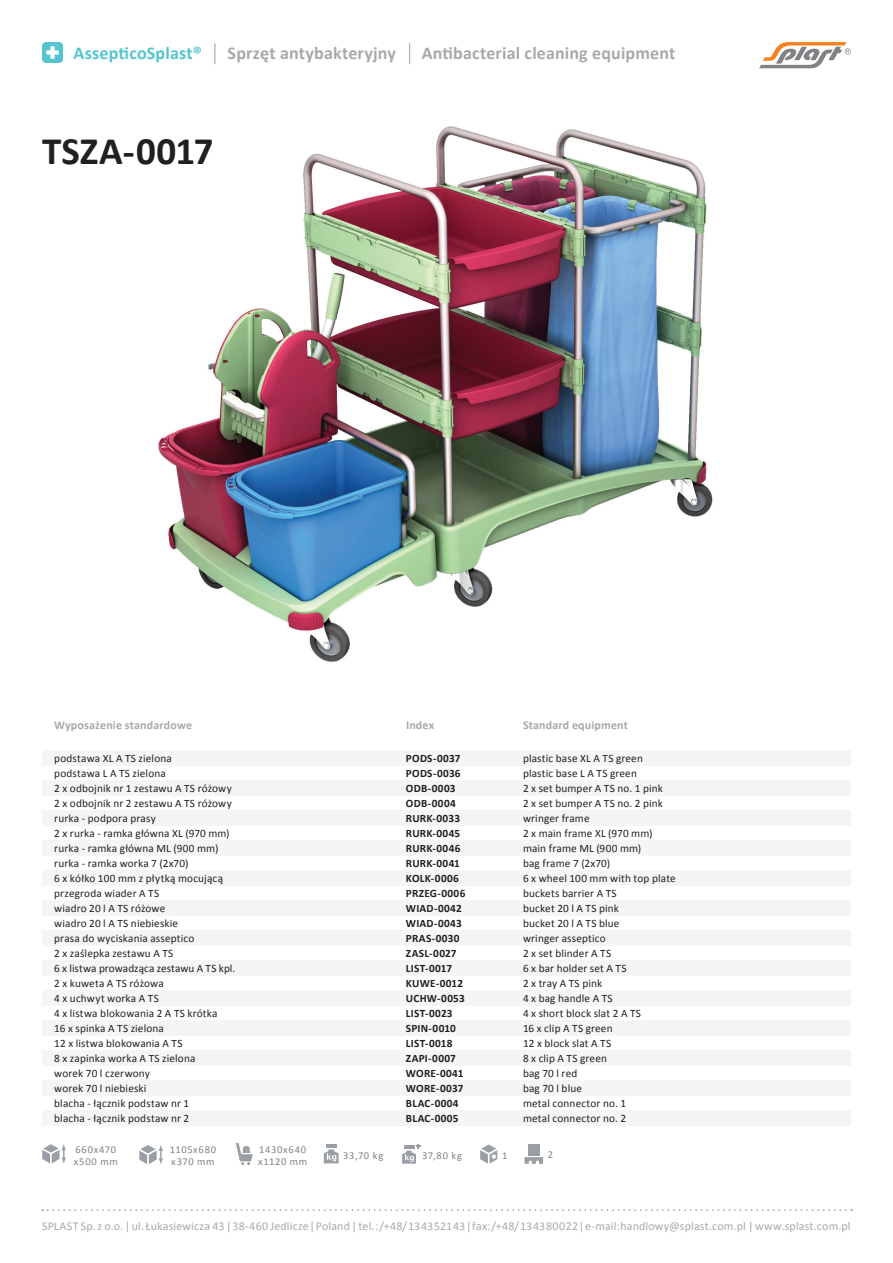
<style>
.page{position:relative;width:893px;height:1263px;background:#fff}
.page>*{position:absolute;margin:0;border:0;box-sizing:border-box;transform-origin:0 0}
.t1{font:700 39px "Calibri";color:#231f20}
.t2{font:700 18px "Calibri";letter-spacing:.005em;color:#a8a9ad}
.t3{font:700 18px "Calibri";letter-spacing:.01em;color:#54c5cf}
.t4{font:12px "Calibri";letter-spacing:.015em;color:#a8a9ad}
.t5{font:700 12px "Calibri";letter-spacing:.015em;color:#a8a9ad}
.t6{font:11.25px/15px "Calibri";letter-spacing:.015em;color:#231f20}
.t7{font:700 11.25px/15px "Calibri";letter-spacing:.02em;color:#231f20}
.t8{font:10.5px/12px "Calibri";letter-spacing:.065em;color:#808285}
</style>
<div class="page">
<img style="left:108px;top:43px;width:743px;height:723px">
<div style="left:42px;top:780px;width:809px;height:15px;background:#f4f5f5"></div>
<div style="left:42px;top:750px;width:809px;height:15px;background:#f4f5f5"></div>
<div style="left:42px;top:810px;width:809px;height:15px;background:#f4f5f5"></div>
<div style="left:42px;top:840px;width:809px;height:15px;background:#f4f5f5"></div>
<div style="left:42px;top:990px;width:809px;height:15px;background:#f4f5f5"></div>
<div style="left:42px;top:870px;width:809px;height:15px;background:#f4f5f5"></div>
<div style="left:42px;top:1020px;width:809px;height:15px;background:#f4f5f5"></div>
<div style="left:42px;top:900px;width:809px;height:15px;background:#f4f5f5"></div>
<div style="left:42px;top:1050px;width:809px;height:15px;background:#f4f5f5"></div>
<div style="left:42px;top:1080px;width:809px;height:15px;background:#f4f5f5"></div>
<div style="left:42px;top:1110px;width:809px;height:15px;background:#f4f5f5"></div>
<div style="left:42px;top:930px;width:809px;height:15px;background:#f4f5f5"></div>
<div style="left:42px;top:960px;width:809px;height:15px;background:#f4f5f5"></div>
<svg style="left:759px;top:42px;width:92px;height:26px"></svg>
<svg style="left:42px;top:1209px;width:810px;height:2px"></svg>
<svg style="left:409px;top:43px;width:1px;height:21px"></svg>
<svg style="left:214px;top:43px;width:1px;height:21px"></svg>
<svg style="left:42px;top:42px;width:21px;height:21px"></svg>
<svg style="left:236px;top:1143px;width:17px;height:22px"></svg>
<svg style="left:324px;top:1145px;width:15px;height:18px"></svg>
<svg style="left:480px;top:1144px;width:17px;height:20px"></svg>
<svg style="left:402px;top:1144px;width:19px;height:20px"></svg>
<div style="left:528px;top:1144px;width:11px;height:11px;background:#999fa4"></div>
<svg style="left:525px;top:1157px;width:18px;height:7px"></svg>
<svg style="left:139px;top:1145px;width:24px;height:19px"></svg>
<svg style="left:42px;top:1144px;width:24px;height:19px"></svg>
<h2 class="t3" style="left:74px;top:41px;width:130px">AssepticoSplast®</h2>
<h2 class="t2" style="left:228px;top:41px;width:170px">Sprzęt antybakteryjny</h2>
<h2 class="t2" style="left:422px;top:41px;width:255px">Antibacterial cleaning equipment</h2>
<h1 class="t1" style="left:42px;top:126px;width:173px">TSZA-0017</h1>
<p class="t5" style="left:54px;top:717px;width:140px">Wyposażenie standardowe</p>
<p class="t5" style="left:406px;top:717px;width:30px">Index</p>
<p class="t5" style="left:523px;top:717px;width:107px">Standard equipment</p>
<p class="t6" style="left:54px;top:750px;width:183px">podstawa XL A TS zielona<br>podstawa L A TS zielona<br>2 x odbojnik nr 1 zestawu A TS różowy<br>2 x odbojnik nr 2 zestawu A TS różowy rurka - podpora prasy<br>2 x rurka - ramka główna XL (970 mm) rurka - ramka główna ML (900 mm) rurka - ramka worka 7 (2x70)<br>6 x kółko 100 mm z płytką mocującą przegroda wiader A TS<br>wiadro 20 l A TS różowe<br>wiadro 20 l A TS niebieskie<br>prasa do wyciskania asseptico<br>2 x zaślepka zestawu A TS<br>6 x listwa prowadząca zestawu A TS kpl.<br>2 x kuweta A TS różowa<br>4 x uchwyt worka A TS<br>4 x listwa blokowania 2 A TS krótka<br>16 x spinka A TS zielona<br>12 x listwa blokowania A TS<br>8 x zapinka worka A TS zielona<br>worek 70 l czerwony<br>worek 70 l niebieski<br>blacha - łącznik podstaw nr 1<br>blacha - łącznik podstaw nr 2</p>
<p class="t6" style="left:523px;top:750px;width:154px">plastic base XL A TS green plastic base L A TS green<br>2 x set bumper A TS no. 1 pink<br>2 x set bumper A TS no. 2 pink wringer frame<br>2 x main frame XL (970 mm) main frame ML (900 mm)<br>bag frame 7 (2x70)<br>6 x wheel 100 mm with top plate buckets barrier A TS<br>bucket 20 l A TS pink<br>bucket 20 l A TS blue<br>wringer asseptico<br>2 x set blinder A TS<br>6 x bar holder set A TS<br>2 x tray A TS pink<br>4 x bag handle A TS<br>4 x short block slat 2 A TS<br>16 x clip A TS green<br>12 x block slat A TS<br>8 x clip A TS green<br>bag 70 l red<br>bag 70 l blue<br>metal connector no. 1<br>metal connector no. 2</p>
<p class="t7" style="left:406px;top:750px;width:61px">PODS-0037<br>PODS-0036<br>ODB-0003<br>ODB-0004<br>RURK-0033<br>RURK-0045<br>RURK-0046<br>RURK-0041<br>KOLK-0006<br>PRZEG-0006<br>WIAD-0042<br>WIAD-0043<br>PRAS-0030<br>ZASL-0027<br>LIST-0017<br>KUWE-0012<br>UCHW-0053<br>LIST-0023<br>SPIN-0010<br>LIST-0018<br>ZAPI-0007<br>WORE-0041<br>WORE-0037<br>BLAC-0004<br>BLAC-0005</p>
<p class="t8" style="left:74px;top:1143px;width:45px">660x470 x500 mm</p>
<p class="t8" style="left:258px;top:1143px;width:51px">1430x640 x1120 mm</p>
<p class="t8" style="left:343px;top:1149px;width:42px">33,70 kg</p>
<p class="t8" style="left:422px;top:1149px;width:41px">37,80 kg</p>
<p class="t8" style="left:170px;top:1144px;width:48px">1105x680 x370 mm</p>
<p class="t8" style="left:502px;top:1149px;width:7px">1</p>
<p class="t8" style="left:548px;top:1149px;width:7px">2</p>
<p class="t4" style="left:42px;top:1218px;width:810px">SPLAST Sp. z o.o. | ul. Łukasiewicza 43 | 38-460 Jedlicze | Poland | tel. : /+48/ 13 43 521 43 | fax: /+48/ 13 43 800 22 | e-mail: handlowy@splast.com.pl | www.splast.com.pl</p>
</div>
